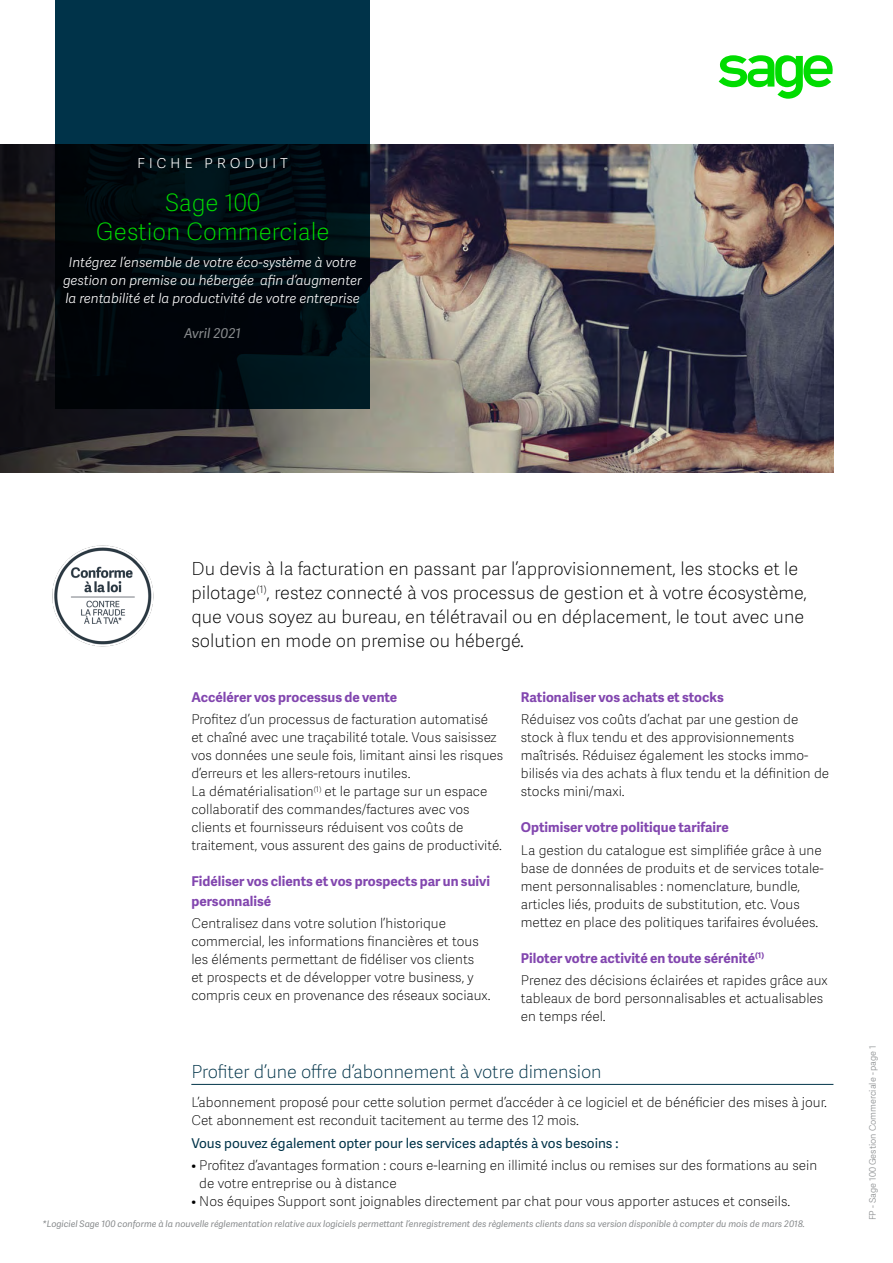
<style>
.page{position:relative;width:893px;height:1263px;background:#fff}
.page>*{position:absolute;margin:0;border:0;box-sizing:border-box;transform-origin:0 0}
.t1{font:24px/28.8px "Adelle Sans SAGE Th";color:#00dc00;text-align:center}
.t2{font:18px/24px "Adelle Sans SAGE Th";color:#000}
.t3{font:18px "Adelle Sans SAGE Th";letter-spacing:-.005em;color:#003349}
.t4{font:18px "Adelle Sans SAGE Th";letter-spacing:.2em;color:#fff}
.t5{font:13.5px/18px "Adelle Sans SAGE Th";color:#000}
.t6{font:700 13.5px/19.5px "Adelle Sans SAGE";color:#8246af}
.t7{font:italic 13.5px/18px "Adelle Sans SAGE Lt";color:#fff;text-align:center}
.t8{font:13.5px "Adelle Sans SAGE";color:#003349}
.t9{font:italic 13.5px "Adelle Sans SAGE";color:#888b8d}
.t10{font:italic 9px "Adelle Sans SAGE";color:#888b8d}
.t11{font:9px "Adelle Sans SAGE Lt";color:#888b8d}
</style>
<div class="page">
<hr style="left:191px;top:1084px;width:642px;height:1px;background:#003349">
<img style="left:0;top:145px;width:833px;height:327px">
<svg style="left:719px;top:55px;width:114px;height:44px"></svg>
<svg style="left:55px;top:0;width:315px;height:408px;background:#001823"></svg>
<img style="left:52px;top:545px;width:102px;height:102px">
<h2 class="t4" style="left:137px;top:148px;width:152px">fiche produit</h2>
<h1 class="t1" style="left:96px;top:188px;width:235px">Sage 100<br>Gestion Commerciale</h1>
<p class="t7" style="left:63px;top:252px;width:300px">Intégrez l’ensemble de votre éco-système à votre gestion on premise ou hébergée afin d’augmenter la rentabilité et la productivité de votre entreprise</p>
<p class="t9" style="left:184px;top:323px;width:59px">Avril 2021</p>
<p class="t2" style="left:191px;top:556px;width:617px">Du devis à la facturation en passant par l’approvisionnement, les stocks et le pilotage<sup>(1)</sup>, restez connecté à vos processus de gestion et à votre écosystème, que vous soyez au bureau, en télétravail ou en déplacement, le tout avec une solution en mode on premise ou hébergé.</p>
<p class="t6" style="left:191px;top:687px;width:207px">Accélérer vos processus de vente</p>
<p class="t5" style="left:191px;top:710px;width:314px">Profitez d’un processus de facturation automatisé et chaîné avec une traçabilité totale. Vous saisissez vos données une seule fois, limitant ainsi les risques d’erreurs et les allers-retours inutiles.<br>La dématérialisation<sup>(1)</sup> et le partage sur un espace collaboratif des commandes/factures avec vos clients et fournisseurs réduisent vos coûts de traitement, vous assurent des gains de productivité.</p>
<p class="t6" style="left:191px;top:871px;width:300px">Fidéliser vos clients et vos prospects par un suivi personnalisé</p>
<p class="t5" style="left:191px;top:914px;width:301px">Centralisez dans votre solution l’historique commercial, les informations financières et tous les éléments permettant de fidéliser vos clients<br>et prospects et de développer votre business, y compris ceux en provenance des réseaux sociaux.</p>
<p class="t6" style="left:521px;top:687px;width:204px">Rationaliser vos achats et stocks</p>
<p class="t5" style="left:521px;top:710px;width:310px">Réduisez vos coûts d’achat par une gestion de stock à flux tendu et des approvisionnements maîtrisés. Réduisez également les stocks immo&shy;bilisés via des achats à flux tendu et la définition de stocks mini/maxi.</p>
<p class="t6" style="left:521px;top:817px;width:209px">Optimiser votre politique tarifaire</p>
<p class="t5" style="left:521px;top:840px;width:304px">La gestion du catalogue est simplifiée grâce à une base de données de produits et de services totale&shy;ment personnalisables : nomenclature, bundle, articles liés, produits de substitution, etc. Vous mettez en place des politiques tarifaires évoluées.</p>
<p class="t6" style="left:521px;top:947px;width:245px">Piloter votre activité en toute sérénité<sup>(1)</sup></p>
<p class="t5" style="left:521px;top:971px;width:308px">Prenez des décisions éclairées et rapides grâce aux tableaux de bord personnalisables et actualisables en temps réel.</p>
<h2 class="t3" style="left:191px;top:1059px;width:412px">Profiter d’une offre d’abonnement à votre dimension</h2>
<p class="t5" style="left:191px;top:1093px;width:637px">L’abonnement proposé pour cette solution permet d’accéder à ce logiciel et de bénéficier des mises à jour.<br>Cet abonnement est reconduit tacitement au terme des 12 mois.</p>
<p class="t8" style="left:191px;top:1133px;width:429px">Vous pouvez également opter pour les services adaptés à vos besoins :</p>
<p class="t5" style="left:199px;top:1155px;width:619px;text-indent:-8px">• Profitez d’avantages formation : cours e-learning en illimité inclus ou remises sur des formations au sein de votre entreprise ou à distance</p>
<p class="t5" style="left:191px;top:1191px;width:600px">• Nos équipes Support sont joignables directement par chat pour vous apporter astuces et conseils.</p>
<p class="t10" style="left:43px;top:1217px;width:764px">*Logiciel Sage 100 conforme à la nouvelle réglementation relative aux logiciels permettant l’enregistrement des règlements clients dans sa version disponible à compter du mois de mars 2018.</p>
<p class="t11" style="left:866px;top:1220px;width:177px;rotate:-90deg">FP - Sage 100 Gestion Commerciale - page 1</p>
</div>
